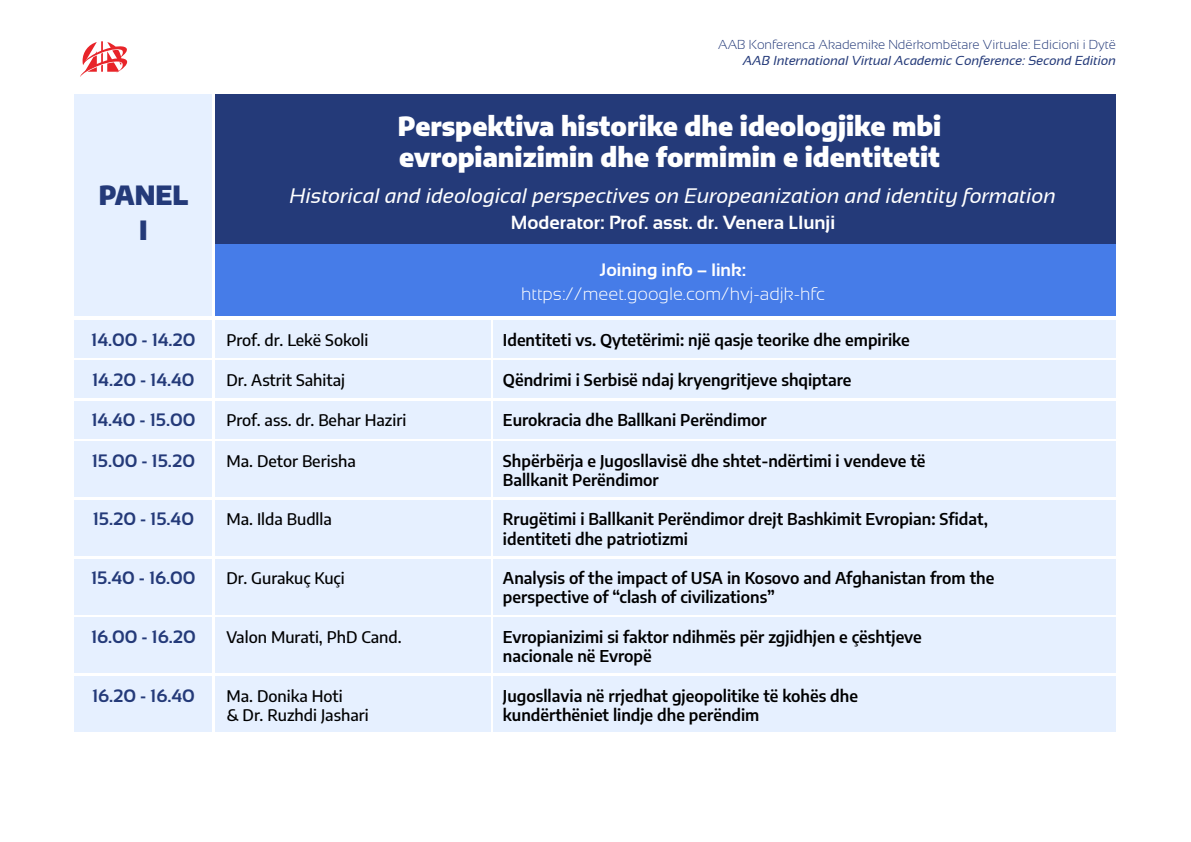
<style>
.page{position:relative;width:1191px;height:842px;background:#fff}
.page>*{position:absolute;margin:0;border:0;box-sizing:border-box;transform-origin:0 0}
.t1{font:900 26px/31.2px "Encode Sans";color:#fff}
.t2{font:900 26px/35.5px "Encode Sans";color:#243a79;text-align:center}
.t3{font:italic 21px "Sansation";color:#fff}
.t4{font:700 19px "Sansation";color:#fff}
.t5{font:700 18px "Sansation";color:#243a79}
.t6{font:300 18px "Sansation";color:#fff}
.t7{font:700 18px "Sansation";color:#fff}
.t8{font:600 16px/19.2px "Encode Sans";color:#000}
.t9{font:500 16px/19.2px "Encode Sans";color:#000}
.t10{font:300 13px "Sansation";color:#243a79}
.t11{font:italic 13px "Sansation";color:#243a79}
</style>
<div class="page">
<div style="left:215px;top:94px;width:901px;height:151px;background:#243a79"></div>
<div style="left:75px;top:94px;width:137px;height:222px;background:#e6f0ff"></div>
<div style="left:215px;top:245px;width:901px;height:71px;background:#467ce8"></div>
<div style="left:75px;top:441px;width:137px;height:56px;background:#e6f0ff"></div>
<div style="left:215px;top:441px;width:276px;height:56px;background:#e6f0ff"></div>
<div style="left:493px;top:441px;width:623px;height:56px;background:#e6f0ff"></div>
<div style="left:75px;top:500px;width:137px;height:56px;background:#e6f0ff"></div>
<div style="left:215px;top:500px;width:276px;height:56px;background:#e6f0ff"></div>
<div style="left:493px;top:500px;width:623px;height:56px;background:#e6f0ff"></div>
<div style="left:75px;top:559px;width:137px;height:55px;background:#e6f0ff"></div>
<div style="left:215px;top:559px;width:276px;height:55px;background:#e6f0ff"></div>
<div style="left:493px;top:559px;width:623px;height:55px;background:#e6f0ff"></div>
<div style="left:75px;top:617px;width:137px;height:56px;background:#e6f0ff"></div>
<div style="left:215px;top:617px;width:276px;height:56px;background:#e6f0ff"></div>
<div style="left:493px;top:617px;width:623px;height:56px;background:#e6f0ff"></div>
<div style="left:75px;top:676px;width:137px;height:56px;background:#e6f0ff"></div>
<div style="left:215px;top:676px;width:276px;height:56px;background:#e6f0ff"></div>
<div style="left:493px;top:676px;width:623px;height:56px;background:#e6f0ff"></div>
<div style="left:75px;top:361px;width:137px;height:37px;background:#e6f0ff"></div>
<div style="left:215px;top:361px;width:276px;height:37px;background:#e6f0ff"></div>
<div style="left:493px;top:361px;width:623px;height:37px;background:#e6f0ff"></div>
<div style="left:75px;top:320px;width:137px;height:38px;background:#e6f0ff"></div>
<div style="left:215px;top:320px;width:276px;height:38px;background:#e6f0ff"></div>
<div style="left:493px;top:320px;width:623px;height:38px;background:#e6f0ff"></div>
<div style="left:75px;top:401px;width:137px;height:37px;background:#e6f0ff"></div>
<div style="left:215px;top:401px;width:276px;height:37px;background:#e6f0ff"></div>
<div style="left:493px;top:401px;width:623px;height:37px;background:#e6f0ff"></div>
<svg style="left:80px;top:41px;width:48px;height:36px"></svg>
<h1 class="t2" style="left:99px;top:175px;width:91px">PANEL<br>I</h1>
<p class="t10" style="left:718px;top:37px;width:399px">AAB Konferenca Akademike Ndërkombëtare Virtuale: Edicioni i Dytë</p>
<p class="t11" style="left:743px;top:53px;width:374px">AAB International Virtual Academic Conference: Second Edition</p>
<h1 class="t1" style="left:398px;top:108px;width:545px">Perspektiva historike dhe ideologjike mbi evropianizimin dhe formimin e identitetit</h1>
<h2 class="t3" style="left:290px;top:184px;width:767px">Historical and ideological perspectives on Europeanization and identity formation</h2>
<p class="t4" style="left:511px;top:211px;width:326px">Moderator: Prof. asst. dr. Venera Llunji</p>
<p class="t7" style="left:600px;top:259px;width:148px">Joining info – link:</p>
<p class="t6" style="left:521px;top:283px;width:305px">https://meet.google.com/hvj-adjk-hfc</p>
<p class="t5" style="left:91px;top:329px;width:106px">14.00 - 14.20</p>
<p class="t9" style="left:226px;top:329px;width:144px">Prof. dr. Lekë Sokoli</p>
<p class="t8" style="left:503px;top:329px;width:408px">Identiteti vs. Qytetërimi: një qasje teorike dhe empirike</p>
<p class="t5" style="left:92px;top:370px;width:104px">14.20 - 14.40</p>
<p class="t9" style="left:226px;top:370px;width:120px">Dr. Astrit Sahitaj</p>
<p class="t8" style="left:503px;top:369px;width:350px">Qëndrimi i Serbisë ndaj kryengritjeve shqiptare</p>
<p class="t5" style="left:91px;top:410px;width:106px">14.40 - 15.00</p>
<p class="t9" style="left:226px;top:410px;width:181px">Prof. ass. dr. Behar Haziri</p>
<p class="t8" style="left:503px;top:410px;width:265px">Eurokracia dhe Ballkani Perëndimor</p>
<p class="t5" style="left:92px;top:450px;width:105px">15.00 - 15.20</p>
<p class="t9" style="left:226px;top:450px;width:131px">Ma. Detor Berisha</p>
<p class="t8" style="left:503px;top:450px;width:424px">Shpërbërja e Jugosllavisë dhe shtet-ndërtimi i vendeve të<br>Ballkanit Perëndimor</p>
<p class="t5" style="left:93px;top:509px;width:103px">15.20 - 15.40</p>
<p class="t9" style="left:226px;top:509px;width:107px">Ma. Ilda Budlla</p>
<p class="t8" style="left:503px;top:509px;width:486px">Rrugëtimi i Ballkanit Perëndimor drejt Bashkimit Evropian: Sfidat, identiteti dhe patriotizmi</p>
<p class="t5" style="left:91px;top:568px;width:106px">15.40 - 16.00</p>
<p class="t9" style="left:226px;top:568px;width:120px">Dr. Gurakuç Kuçi</p>
<p class="t8" style="left:503px;top:568px;width:493px">Analysis of the impact of USA in Kosovo and Afghanistan from the perspective of “clash of civilizations”</p>
<p class="t5" style="left:91px;top:626px;width:106px">16.00 - 16.20</p>
<p class="t9" style="left:226px;top:626px;width:177px">Valon Murati, PhD Cand.</p>
<p class="t8" style="left:503px;top:626px;width:420px">Evropianizimi si faktor ndihmës për zgjidhjen e çështjeve nacionale në Evropë</p>
<p class="t5" style="left:92px;top:685px;width:104px">16.20 - 16.40</p>
<p class="t9" style="left:226px;top:685px;width:144px">Ma. Donika Hoti<br>&amp; Dr. Ruzhdi Jashari</p>
<p class="t8" style="left:503px;top:685px;width:356px">Jugosllavia në rrjedhat gjeopolitike të kohës dhe kundërthëniet lindje dhe perëndim</p>
</div>
